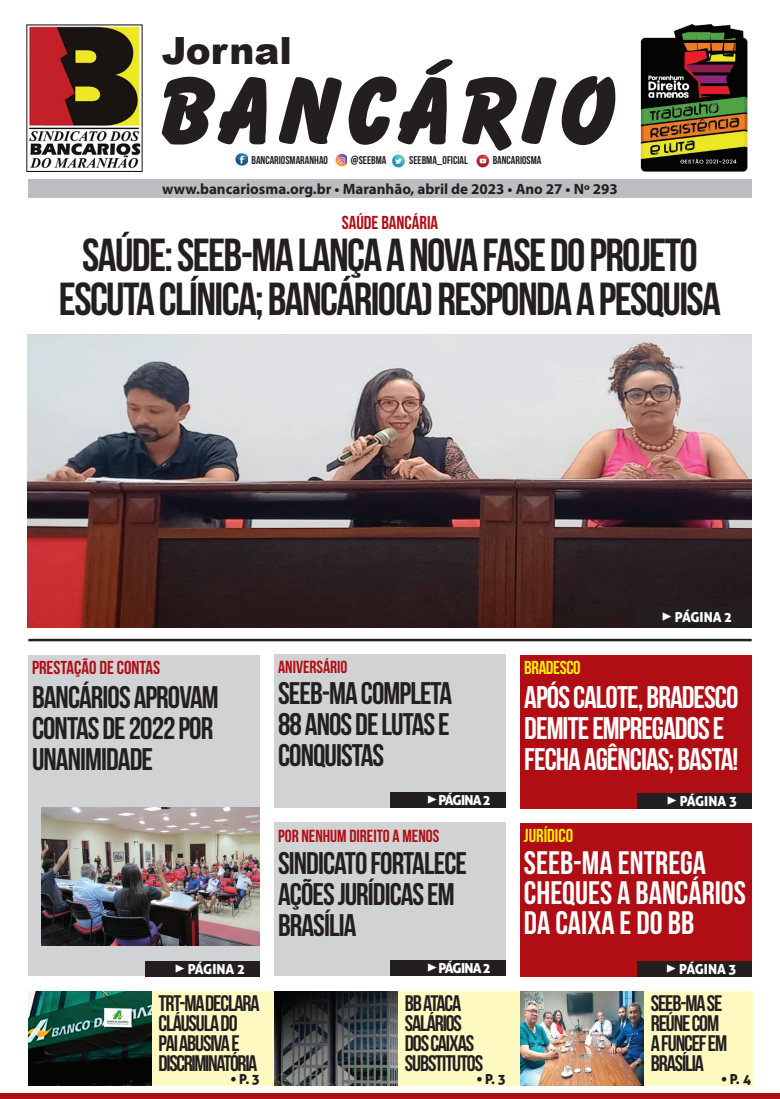
<style>
.page{position:relative;width:780px;height:1099px;background:#fff}
.page>*{position:absolute;margin:0;border:0;box-sizing:border-box;transform-origin:0 0}
.t1{font:46.25px/43.8px "Bebas Neue";letter-spacing:-.035em;color:#231f20;text-align:center}
.t2{font:900 37.5px "Arial";color:#231f20}
.t3{font:32.5px/30px "Bebas Neue";color:#fff}
.t4{font:31.25px/31.2px "Bebas Neue";letter-spacing:-.03em;color:#231f20}
.t5{font:31.25px/31.2px "Bebas Neue";letter-spacing:-.03em;color:#fff}
.t6{font:22.5px/20px "Bebas Neue";letter-spacing:-.05em;color:#231f20}
.t7{font:18.75px "Bebas Neue";color:#b00d15}
.t8{font:18.75px "Bebas Neue";letter-spacing:-.01em;color:#fff101}
.t9{font:17.5px "Bebas Neue";color:#b00d15}
.t10{font:700 15px "Myriad Pro";color:#231f20}
.t11{font:13.75px "Aller Display";letter-spacing:-.025em;color:#fff}
.t12{font:13.75px "Aller Display";color:#231f20}
.t13{font:11.25px "Bebas Neue";color:#231f20}
.s1{font-family:"Minion Pro";font-size:17.5px}
</style>
<div class="page">
<img style="left:27px;top:335px;width:724px;height:293px">
<div style="left:0;top:1093px;width:780px;height:5px;background:#b00d15"></div>
<div style="left:28px;top:179px;width:723px;height:19px;background:#bcbdc0"></div>
<svg style="left:162px;top:59px;width:453px;height:92px"></svg>
<img style="left:640px;top:24px;width:107px;height:147px">
<img style="left:27px;top:25px;width:115px;height:146px">
<img style="left:235px;top:152px;width:13px;height:14px">
<img style="left:334px;top:153px;width:13px;height:14px">
<img style="left:393px;top:154px;width:12px;height:13px">
<img style="left:476px;top:154px;width:13px;height:13px">
<div style="left:28px;top:990px;width:725px;height:95px;background:#fffac1"></div>
<img style="left:520px;top:990px;width:123px;height:95px">
<div style="left:636px;top:607px;width:115px;height:17px;background:#231f20"></div>
<hr style="left:28px;top:638px;width:723px;height:3px;background:#231f20">
<div style="left:28px;top:655px;width:231px;height:320px;background:#d1d2d4"></div>
<img style="left:41px;top:807px;width:218px;height:138px">
<div style="left:145px;top:961px;width:114px;height:15px;background:#231f20"></div>
<div style="left:520px;top:655px;width:231px;height:92px;background:#b00d15"></div>
<div style="left:520px;top:659px;width:231px;height:149px;background:#b00d15"></div>
<div style="left:637px;top:793px;width:114px;height:15px;background:#231f20"></div>
<div style="left:520px;top:823px;width:231px;height:91px;background:#b00d15"></div>
<div style="left:520px;top:827px;width:231px;height:149px;background:#b00d15"></div>
<div style="left:636px;top:960px;width:115px;height:16px;background:#231f20"></div>
<div style="left:274px;top:654px;width:231px;height:153px;background:#d1d2d4"></div>
<div style="left:390px;top:792px;width:115px;height:15px;background:#231f20"></div>
<div style="left:274px;top:822px;width:231px;height:153px;background:#d1d2d4"></div>
<div style="left:390px;top:960px;width:115px;height:15px;background:#231f20"></div>
<img style="left:28px;top:991px;width:123px;height:94px">
<img style="left:274px;top:990px;width:124px;height:95px">
<p class="t2" style="left:162px;top:23px;width:132px">Jornal</p>
<p class="t13" style="left:251px;top:154px;width:78px">BANCARIOSMARANHAO</p>
<p class="t13" style="left:351px;top:154px;width:37px">@SEEBMA</p>
<p class="t13" style="left:409px;top:154px;width:60px">SEEBMA_OFICIAL</p>
<p class="t13" style="left:492px;top:154px;width:50px">BANCARIOSMA</p>
<p class="t10" style="left:162px;top:179px;width:457px">www.bancariosma.org.br • Maranhão, abril de 2023 • Ano 27 • Nº 293</p>
<p class="t7" style="left:342px;top:212px;width:98px">SAÚDE BANCÁRIA</p>
<h1 class="t1" style="left:59px;top:233px;width:663px">SAÚDE: SEEB-MA LANÇA A NOVA FASE DO PROJETO<br>ESCUTA CLÍNICA; BANCÁRIO(A) RESPONDA A PESQUISA</h1>
<p class="t7" style="left:32px;top:657px;width:130px">PRESTAÇÃO DE CONTAS</p>
<p class="t4" style="left:32px;top:680px;width:188px">BANCÁRIOS APROVAM<br>CONTAS DE 2022 POR<br>UNANIMIDADE</p>
<p class="t11" style="left:174px;top:960px;width:72px"><span class="s1">▶</span> PÁGINA 2</p>
<p class="t9" style="left:278px;top:657px;width:71px">ANIVERSÁRIO</p>
<p class="t4" style="left:278px;top:677px;width:176px;text-align:justify">SEEB-MA COMPLETA 88 ANOS DE LUTAS E CONQUISTAS</p>
<p class="t11" style="left:427px;top:791px;width:65px"><span class="s1">▶</span>PÁGINA 2</p>
<p class="t9" style="left:278px;top:826px;width:163px">POR NENHUM DIREITO A MENOS</p>
<p class="t4" style="left:278px;top:846px;width:190px">SINDICATO FORTALECE<br>AÇÕES JURÍDICAS EM<br>BRASÍLIA</p>
<p class="t11" style="left:427px;top:959px;width:65px"><span class="s1">▶</span>PÁGINA 2</p>
<p class="t11" style="left:661px;top:608px;width:72px"><span class="s1">▶</span> PÁGINA 2</p>
<p class="t8" style="left:524px;top:657px;width:58px">BRADESCO</p>
<p class="t5" style="left:524px;top:681px;width:216px">APÓS CALOTE, BRADESCO<br>DEMITE EMPREGADOS E<br>FECHA AGÊNCIAS; BASTA!</p>
<p class="t11" style="left:666px;top:792px;width:72px"><span class="s1">▶</span> PÁGINA 3</p>
<p class="t8" style="left:524px;top:825px;width:51px">JURÍDICO</p>
<p class="t3" style="left:524px;top:847px;width:223px">SEEB-MA ENTREGA<br>CHEQUES A BANCÁRIOS<br>DA CAIXA E DO BB</p>
<p class="t11" style="left:666px;top:960px;width:72px"><span class="s1">▶</span> PÁGINA 3</p>
<p class="t6" style="left:159px;top:992px;width:102px">TRT-MA DECLARA<br>CLÁUSULA DO<br>PAI ABUSIVA E<br>DISCRIMINATÓRIA</p>
<p class="t6" style="left:405px;top:992px;width:80px">BB ATACA<br>SALÁRIOS<br>DOS CAIXAS<br>SUBSTITUTOS</p>
<p class="t12" style="left:230px;top:1070px;width:31px"><span class="s1">•</span> P. 3</p>
<p class="t12" style="left:476px;top:1070px;width:31px"><span class="s1">•</span> P. 3</p>
<p class="t12" style="left:720px;top:1070px;width:32px"><span class="s1">•</span> P. 4</p>
<p class="t6" style="left:650px;top:992px;width:78px">SEEB-MA SE<br>REÚNE COM<br>A FUNCEF EM<br>BRASÍLIA</p>
</div>
